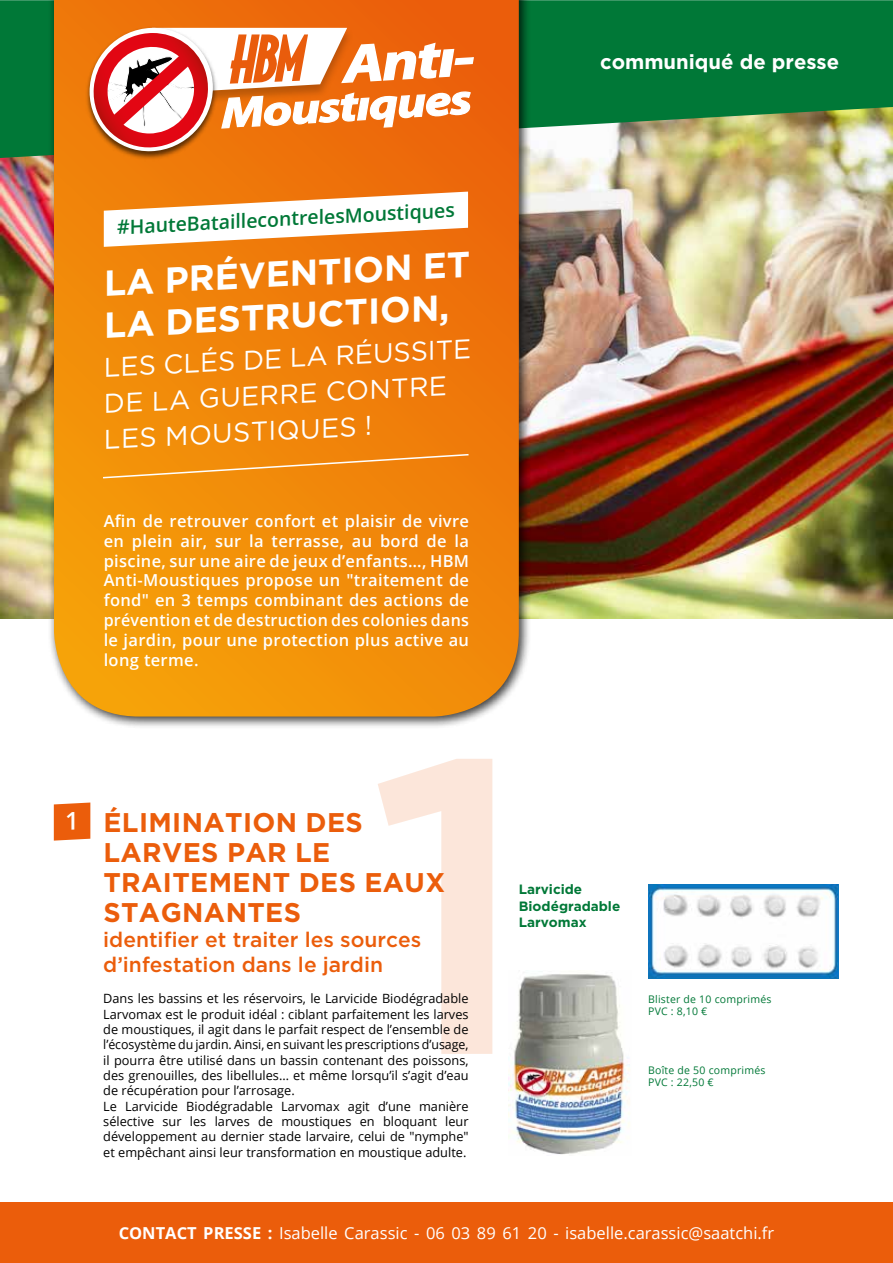
<style>
.page{position:relative;width:893px;height:1263px;background:#fff}
.page>*{position:absolute;margin:0;border:0;box-sizing:border-box;transform-origin:0 0}
.t1{font:500 418.5px "Gotham";color:#eb5d0b}
.t2{font:700 36px/42px "Gotham";color:#fff}
.t3{font:700 27px/30px "Gotham";letter-spacing:.015em;color:#eb5d0b}
.t4{font:27px/36px "Gotham";color:#fff}
.t5{font:500 21px/25.2px "Gotham";color:#eb5d0b}
.t6{font:700 20.25px "Gotham";color:#fff}
.t7{font:600 19.5px "Open Sans";color:#007837}
.t8{font:600 16.5px/19.8px "Open Sans";letter-spacing:.02em;color:#fff;text-align:justify}
.t9{font:16.5px "Open Sans";color:#fff}
.t10{font:700 13.5px/16.2px "Gotham";color:#007837}
.t11{font:12.75px/15.3px "Open Sans";color:#000}
.t12{font:10.5px/12.6px "Open Sans";letter-spacing:.02em;color:#007837}
.s1{font-weight:700}
</style>
<div class="page">
<img style="left:0;top:158px;width:48px;height:461px">
<img style="left:531px;top:158px;width:362px;height:461px">
<svg style="left:0;top:0;width:893px;height:158px;background:#2f8a4d"></svg>
<img style="left:509px;top:971px;width:121px;height:184px">
<div style="left:48px;top:0;width:483px;height:729px;background:#000;opacity:.75"></div>
<svg style="left:54px;top:0;width:465px;height:716px;background:#f0850c"></svg>
<svg style="left:101px;top:453px;width:369px;height:26px;background:#f28f17"></svg>
<img style="left:83px;top:25px;width:137px;height:136px">
<svg style="left:90px;top:27px;width:385px;height:125px"></svg>
<svg style="left:104px;top:192px;width:364px;height:55px"></svg>
<img style="left:648px;top:884px;width:191px;height:94px">
<div style="left:0;top:1202px;width:893px;height:61px;background:#eb5d0b"></div>
<svg style="left:54px;top:802px;width:36px;height:39px"></svg>
<h3 class="t6" style="left:600px;top:50px;width:241px">communiqué de presse</h3>
<h3 class="t7" style="left:116px;top:214px;width:340px;rotate:-3deg">#HauteBataillecontrelesMoustiques</h3>
<h2 class="t2" style="left:100px;top:261px;width:370px;rotate:-3deg">LA PRÉVENTION ET<br>LA DESTRUCTION,</h2>
<h3 class="t4" style="left:99px;top:349px;width:373px;rotate:-3deg">LES CLÉS DE LA RÉUSSITE<br>DE LA GUERRE CONTRE<br>LES MOUSTIQUES !</h3>
<p class="t8" style="left:104px;top:511px;width:367px">Afin de retrouver confort et plaisir de vivre en plein air, sur la terrasse, au bord de la piscine, sur une aire de jeux d’enfants…, HBM Anti-Moustiques propose un "traitement de fond" en 3 temps combinant des actions de prévention et de destruction des colonies dans le jardin, pour une protection plus active au long terme.</p>
<h1 class="t1" style="left:367px;top:668px;width:167px">1</h1>
<h3 class="t3" style="left:103px;top:806px;width:343px">ÉLIMINATION DES<br>LARVES PAR LE<br>TRAITEMENT DES EAUX<br>STAGNANTES</h3>
<h3 class="t5" style="left:103px;top:926px;width:320px">identifier et traiter les sources d’infestation dans le jardin</h3>
<p class="t11" style="left:103px;top:991px;width:367px">Dans les bassins et les réservoirs, le Larvicide Biodégradable Larvomax est le produit idéal : ciblant parfaitement les larves de moustiques, il agit dans le parfait respect de l’ensemble de l’écosystème du jardin. Ainsi, en suivant les prescriptions d’usage, il pourra être utilisé dans un bassin contenant des poissons, des grenouilles, des libellules… et même lorsqu’il s’agit d’eau de récupération pour l’arrosage.<br>Le Larvicide Biodégradable Larvomax agit d’une manière sélective sur les larves de moustiques en bloquant leur développement au dernier stade larvaire, celui de "nymphe" et empêchant ainsi leur transformation en moustique adulte.</p>
<p class="t10" style="left:519px;top:881px;width:103px">Larvicide<br>Biodégradable<br>Larvomax</p>
<p class="t12" style="left:648px;top:992px;width:125px">Blister de 10 comprimés<br>PVC : 8,10 €</p>
<p class="t12" style="left:648px;top:1063px;width:119px">Boîte de 50 comprimés<br>PVC : 22,50 €</p>
<p class="t9" style="left:119px;top:1221px;width:657px"><span class="s1">CONTACT PRESSE :</span> Isabelle Carassic - 06 03 89 61 20 - isabelle.carassic@saatchi.fr</p>
</div>
